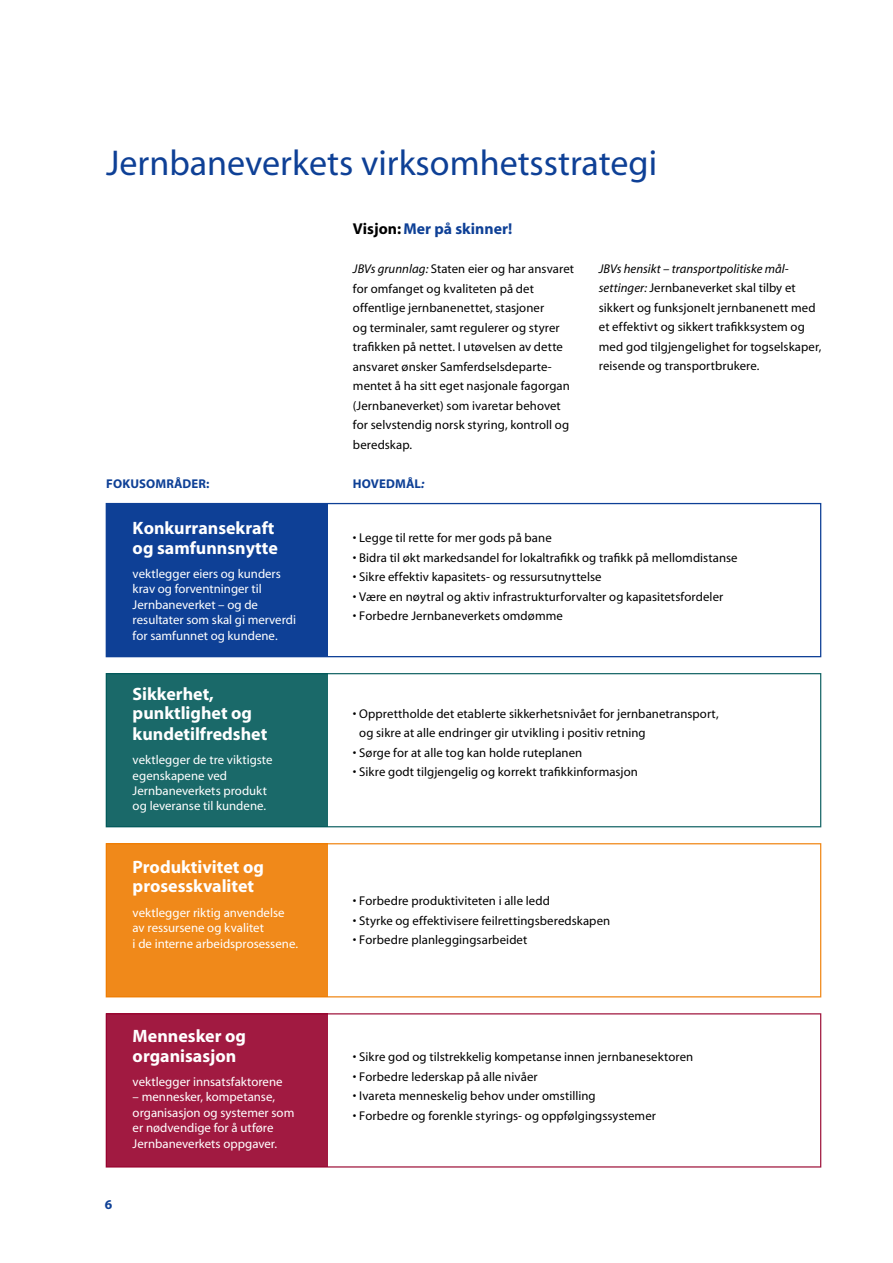
<style>
.page{position:relative;width:893px;height:1263px;background:#fff}
.page>*{position:absolute;margin:0;border:0;box-sizing:border-box;transform-origin:0 0}
.t1{font:36px "Myriad";color:#0e4096}
.t2{font:700 18px/19.2px "Myriad";color:#fff}
.t3{font:700 15.75px "Myriad";color:#0e4096}
.t4{font:700 13.5px "Myriad";color:#0e4096}
.t5{font:12.75px/19.5px "Myriad";letter-spacing:.01em;color:#000}
.t6{font:12.75px/15.5px "Myriad";color:#fff}
.t7{font:700 12.75px "Myriad";letter-spacing:.01em;color:#0e4096}
.s1{color:#000}
.s2{font-style:italic}
</style>
<div class="page">
<div style="left:106px;top:503px;width:715px;height:154px;border:1px solid #0e4096"></div>
<div style="left:106px;top:504px;width:221px;height:153px;background:#0e4096"></div>
<div style="left:106px;top:673px;width:715px;height:154px;border:1px solid #005859"></div>
<div style="left:106px;top:674px;width:221px;height:153px;background:#1a6969"></div>
<div style="left:106px;top:843px;width:715px;height:154px;border:1px solid #ef7c00"></div>
<div style="left:106px;top:844px;width:221px;height:153px;background:#f0891a"></div>
<div style="left:106px;top:1013px;width:715px;height:154px;border:1px solid #97002c"></div>
<div style="left:106px;top:1014px;width:221px;height:153px;background:#a11a41"></div>
<h1 class="t1" style="left:106px;top:145px;width:552px">Jernbaneverkets virksomhetsstrategi</h1>
<p class="t3" style="left:353px;top:221px;width:161px"><span class="s1">Visjon:</span> Mer på skinner!</p>
<p class="t5" style="left:353px;top:260px;width:223px"><span class="s2">JBVs grunnlag:</span> Staten eier og har ansvaret for omfanget og kvaliteten på det offentlige jernbanenettet, stasjoner<br>og terminaler, samt regulerer og styrer trafikken på nettet. I utøvelsen av dette ansvaret ønsker Samferdselsdeparte&shy;mentet å ha sitt eget nasjonale fagorgan (Jernbaneverket) som ivaretar behovet for selvstendig norsk styring, kontroll og beredskap.</p>
<p class="t5" style="left:599px;top:259px;width:224px"><span class="s2">JBVs hensikt – transportpolitiske mål&shy;settinger:</span> Jernbaneverket skal tilby et sikkert og funksjonelt jernbanenett med et effektivt og sikkert trafikksystem og med god tilgjengelighet for togselskaper, reisende og transportbrukere.</p>
<p class="t7" style="left:106px;top:477px;width:43px">Fokusomr</p>
<p class="t7" style="left:174px;top:477px;width:37px">åder:</p>
<p class="t7" style="left:353px;top:477px;width:73px">Hovedmål<span class="s2">:</span></p>
<h2 class="t2" style="left:133px;top:519px;width:147px">Konkurransekraft og samfunnsnytte</h2>
<p class="t6" style="left:133px;top:567px;width:165px">vektlegger eiers og kunders krav og forventninger til<br>Jernbaneverket – og de resultater som skal gi merverdi for samfunnet og kundene.</p>
<h2 class="t2" style="left:133px;top:685px;width:136px;line-height:19.8px">Sikkerhet, punktlighet og kundetilfredshet</h2>
<p class="t6" style="left:133px;top:753px;width:141px">vektlegger de tre viktigste egenskapene ved<br>Jernbaneverkets produkt og leveranse til kundene.</p>
<h2 class="t2" style="left:133px;top:858px;width:133px">Produktivitet og prosesskvalitet</h2>
<p class="t6" style="left:133px;top:905px;width:167px">vektlegger riktig anvendelse av ressursene og kvalitet<br>i de interne arbeidsprosessene.</p>
<p class="t4" style="left:105px;top:1198px;width:9px">6</p>
<h2 class="t2" style="left:133px;top:1027px;width:115px">Mennesker og organisasjon</h2>
<p class="t6" style="left:133px;top:1074px;width:152px">vektlegger innsatsfaktorene</p>
<p class="t6" style="left:133px;top:1090px;width:163px">– mennesker, kompetanse, organisasjon og systemer som er nødvendige for å utføre<br>Jernbaneverkets oppgaver.</p>
<p class="t5" style="left:353px;top:529px;width:200px">• Legge til rette for mer gods på bane</p>
<p class="t5" style="left:353px;top:548px;width:386px">• Bidra til økt markedsandel for lokaltrafikk og trafikk på mellomdistanse</p>
<p class="t5" style="left:353px;top:568px;width:250px">• Sikre effektiv kapasitets- og ressursutnyttelse</p>
<p class="t5" style="left:353px;top:587px;width:372px">• Være en nøytral og aktiv infrastrukturforvalter og kapasitetsfordeler</p>
<p class="t5" style="left:353px;top:607px;width:211px">• Forbedre Jernbaneverkets omdømme</p>
<p class="t5" style="left:359px;top:704px;width:361px;text-indent:-6px">• Opprettholde det etablerte sikkerhetsnivået for jernbanetransport, og sikre at alle endringer gir utvikling i positiv retning</p>
<p class="t5" style="left:353px;top:743px;width:231px">• Sørge for at alle tog kan holde ruteplanen</p>
<p class="t5" style="left:353px;top:763px;width:286px">• Sikre godt tilgjengelig og korrekt trafikkinformasjon</p>
<p class="t5" style="left:353px;top:892px;width:199px">• Forbedre produktiviteten i alle ledd</p>
<p class="t5" style="left:353px;top:911px;width:259px">• Styrke og effektivisere feilrettingsberedskapen</p>
<p class="t5" style="left:353px;top:931px;width:176px">• Forbedre planleggingsarbeidet</p>
<p class="t5" style="left:353px;top:1048px;width:342px">• Sikre god og tilstrekkelig kompetanse innen jernbanesektoren</p>
<p class="t5" style="left:353px;top:1067px;width:186px">• Forbedre lederskap på alle nivåer</p>
<p class="t5" style="left:353px;top:1087px;width:244px">• Ivareta menneskelig behov under omstilling</p>
<p class="t5" style="left:353px;top:1106px;width:305px">• Forbedre og forenkle styrings- og oppfølgingssystemer</p>
</div>
